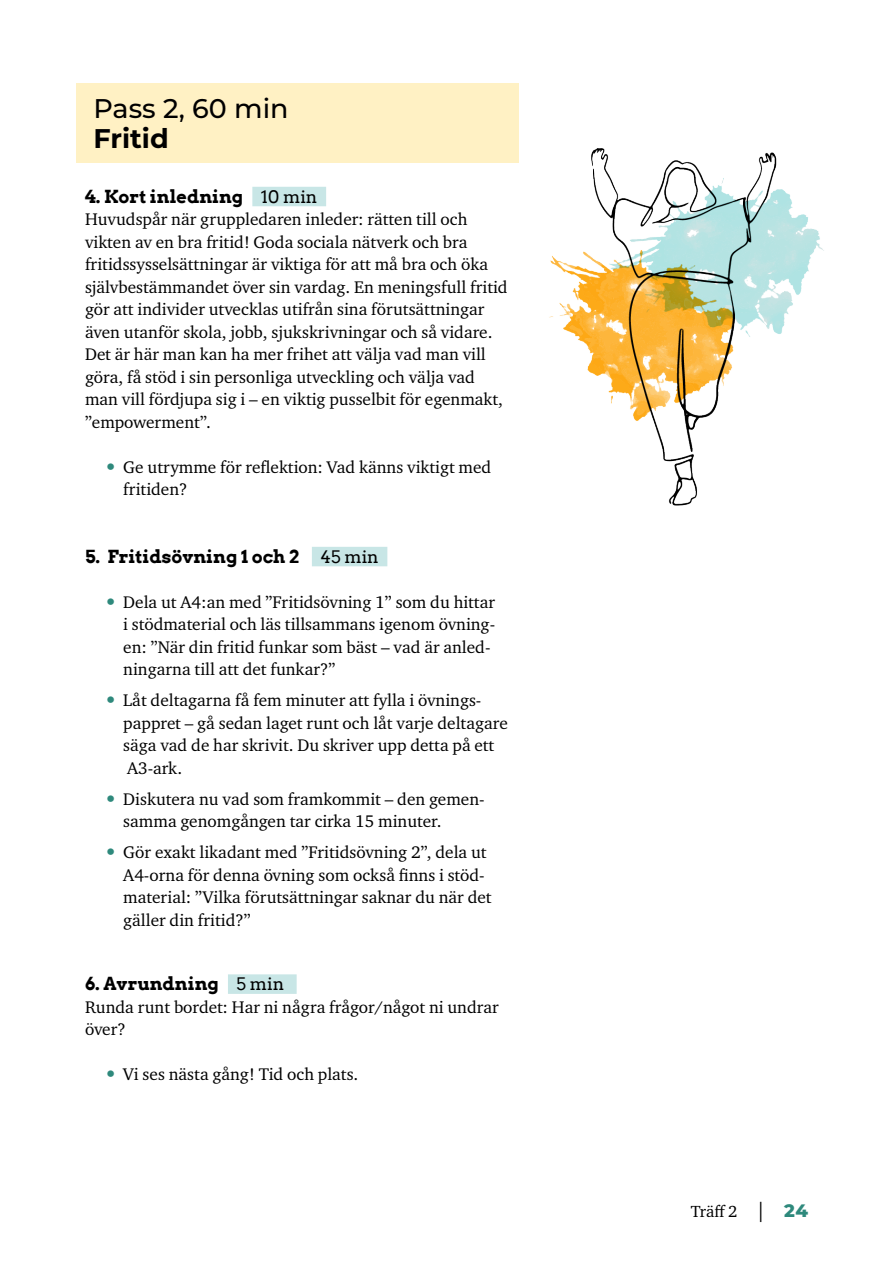
<style>
.page{position:relative;width:893px;height:1263px;background:#fff}
.page>*{position:absolute;margin:0;border:0;box-sizing:border-box;transform-origin:0 0}
.H2_Pass_rubrik{font:500 27px "Montserrat";color:#000}
.H2_Pass_rubrik-2{font:700 27px "Montserrat";color:#000}
.H3_Rubrik_Kraftverket{font:700 18px "Arvo";color:#000}
.Punkter_brödtext_nivå_2_med_prickar{font:17.25px/22.5px "Charter ITC Pro";color:#000}
.P_Bröd_u_i_-_Kraftverket{font:17.25px/22.5px "Charter ITC Pro";color:#000}
.träff_i_sidhuvud{font:16.5px "Charter ITC Pro";color:#000}
.s1{font-weight:400;font-size:17.25px}
.s2{font-size:22.5px;color:#2e897c}
.s3{font-size:20.25px}
.s4{font-family:"Montserrat";font-weight:800;font-size:18px;color:#2e897c}
</style>
<div class="page">
<div style="left:77px;top:83px;width:442px;height:50px;background:#fff1c4"></div>
<div style="left:77px;top:113px;width:442px;height:50px;background:#fff1c4"></div>
<div style="left:252px;top:187px;width:74px;height:19px;background:#c8e6e6"></div>
<div style="left:312px;top:547px;width:75px;height:19px;background:#c8e6e6"></div>
<div style="left:228px;top:974px;width:69px;height:20px;background:#c8e6e6"></div>
<img style="left:549px;top:148px;width:275px;height:358px">
<p class="H2_Pass_rubrik" style="left:94px;top:90px;width:197px">Pass 2, 60 min</p>
<p class="H2_Pass_rubrik-2" style="left:94px;top:119px;width:77px">Fritid</p>
<h3 class="H3_Rubrik_Kraftverket" style="left:85px;top:185px;width:234px">4. Kort inledning <span class="s1">10 min</span></h3>
<p class="P_Bröd_u_i_-_Kraftverket" style="left:85px;top:208px;width:424px">Huvudspår när gruppledaren inleder: rätten till och vikten av en bra fritid! Goda sociala nätverk och bra fritidssysselsättningar är viktiga för att må bra och öka självbestämmandet över sin vardag. En meningsfull fritid gör att individer utvecklas utifrån sina förutsättningar även utanför skola, jobb, sjukskrivningar och så vidare.<br>Det är här man kan ha mer frihet att välja vad man vill göra, få stöd i sin personliga utveckling och välja vad man vill fördjupa sig i – en viktig pusselbit för egenmakt, ”empowerment”.</p>
<p class="Punkter_brödtext_nivå_2_med_prickar" style="left:123px;top:455px;width:370px;text-indent:-19px"><span class="s2">•</span> Ge utrymme för reflektion: Vad känns viktigt med fritiden?</p>
<h3 class="H3_Rubrik_Kraftverket" style="left:85px;top:545px;width:295px">5. Fritidsövning 1 och 2 <span class="s1">45 min</span></h3>
<p class="Punkter_brödtext_nivå_2_med_prickar" style="left:123px;top:590px;width:373px;text-indent:-19px"><span class="s2">•</span> Dela ut A4:an med ”Fritidsövning 1” som du hittar i stödmaterial och läs tillsammans igenom övning&shy;en: ”När din fritid funkar som bäst – vad är anled&shy;ningarna till att det funkar?”</p>
<p class="Punkter_brödtext_nivå_2_med_prickar" style="left:123px;top:689px;width:386px;text-indent:-19px"><span class="s2">•</span> Låt deltagarna få fem minuter att fylla i övnings&shy;pappret – gå sedan laget runt och låt varje deltagare säga vad de har skrivit. Du skriver upp detta på ett A3-ark.</p>
<p class="Punkter_brödtext_nivå_2_med_prickar" style="left:123px;top:787px;width:363px;text-indent:-19px"><span class="s2">•</span> Diskutera nu vad som framkommit – den gemen&shy;samma genomgången tar cirka 15 minuter.</p>
<p class="Punkter_brödtext_nivå_2_med_prickar" style="left:123px;top:841px;width:370px;text-indent:-19px"><span class="s2">•</span> Gör exakt likadant med ”Fritidsövning 2”, dela ut A4-orna för denna övning som också finns i stöd&shy;material: ”Vilka förutsättningar saknar du när det gäller din fritid?”</p>
<h3 class="H3_Rubrik_Kraftverket" style="left:85px;top:972px;width:201px">6. Avrundning <span class="s1">5 min</span></h3>
<p class="P_Bröd_u_i_-_Kraftverket" style="left:85px;top:995px;width:415px">Runda runt bordet: Har ni några frågor/något ni undrar över?</p>
<p class="Punkter_brödtext_nivå_2_med_prickar" style="left:104px;top:1063px;width:256px"><span class="s2">•</span> Vi ses nästa gång! Tid och plats.</p>
<p class="träff_i_sidhuvud" style="left:691px;top:1201px;width:119px">Träff 2 <span class="s3">|</span> <span class="s4">24</span></p>
</div>
